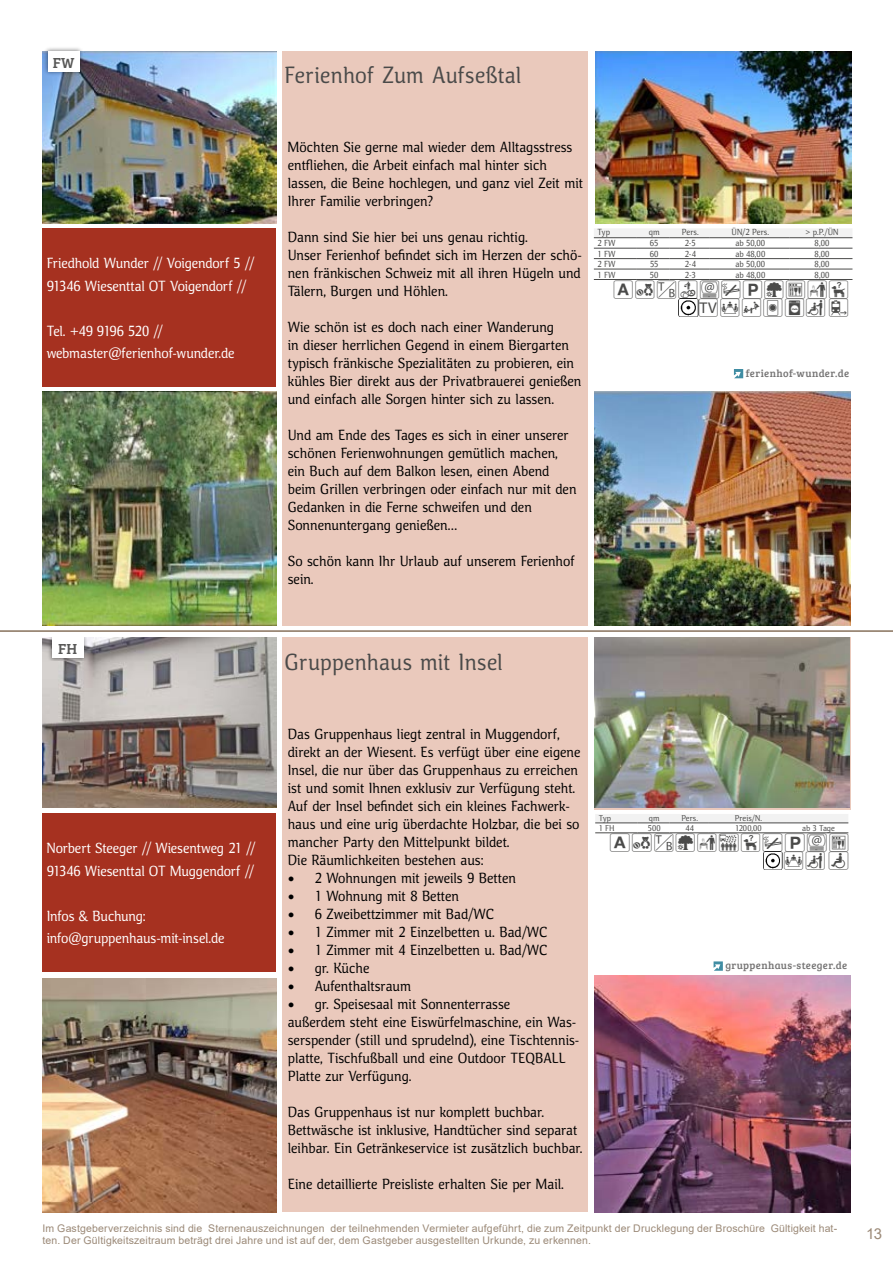
<style>
.page{position:relative;width:893px;height:1263px;background:#fff}
.page>*{position:absolute;margin:0;border:0;box-sizing:border-box;transform-origin:0 0}
.t1{font:300 24px "Calendula";letter-spacing:.01em;color:#4a4a49}
.t2{font:18px/17.9px "Tinpiktogramme";color:#4a4a49;text-align:right}
.t3{font:300 15px/18px "Calendula";color:#000}
.t4{font:300 15px/22.5px "Calendula";letter-spacing:-.01em;color:#fff}
.t5{font:15px "Bree Serif";color:#575756}
.t6{font:15px "Arial";color:#9b8977}
.t7{font:10.5px/12px "Arial";letter-spacing:.015em;color:#9b8977}
.t8{font:10.5px "Bree Serif";letter-spacing:.035em;color:#757474}
.t9{font:300 9px "Calendula";letter-spacing:.015em;color:#4a4a49}
.t10{font:300 8.55px "Calendula";letter-spacing:.005em;color:#4a4a49}
</style>
<div class="page">
<svg style="left:734px;top:369px;width:9px;height:9px"></svg>
<img style="left:595px;top:392px;width:255px;height:233px">
<div style="left:282px;top:51px;width:306px;height:574px;background:#eac9bc"></div>
<img style="left:43px;top:392px;width:233px;height:233px">
<img style="left:596px;top:51px;width:255px;height:172px">
<img style="left:595px;top:976px;width:255px;height:236px">
<div style="left:282px;top:637px;width:306px;height:575px;background:#eac9bc"></div>
<div style="left:43px;top:813px;width:233px;height:159px;background:#a63120"></div>
<img style="left:43px;top:978px;width:233px;height:234px">
<img style="left:43px;top:637px;width:233px;height:171px">
<div style="left:48px;top:637px;width:40px;height:24px;background:#000;opacity:.5"></div>
<div style="left:52px;top:637px;width:32px;height:21px;background:#fff"></div>
<img style="left:594px;top:637px;width:256px;height:171px">
<div style="left:43px;top:228px;width:233px;height:159px;background:#a63120"></div>
<hr style="left:0;top:630px;width:893px;height:2px;background:#9b8977">
<div style="left:594px;top:229px;width:258px;height:8px;background:#f2f2f2"></div>
<hr style="left:594px;top:237px;width:43px;height:1px;background:#4a4a49">
<hr style="left:637px;top:237px;width:33px;height:1px;background:#4a4a49">
<hr style="left:670px;top:237px;width:39px;height:1px;background:#4a4a49">
<hr style="left:709px;top:237px;width:81px;height:1px;background:#4a4a49">
<hr style="left:790px;top:237px;width:62px;height:1px;background:#4a4a49">
<hr style="left:594px;top:248px;width:43px;height:1px;background:#4a4a49">
<hr style="left:637px;top:248px;width:33px;height:1px;background:#4a4a49">
<hr style="left:670px;top:248px;width:39px;height:1px;background:#4a4a49">
<hr style="left:709px;top:248px;width:81px;height:1px;background:#4a4a49">
<hr style="left:790px;top:248px;width:62px;height:1px;background:#4a4a49">
<hr style="left:594px;top:258px;width:43px;height:1px;background:#4a4a49">
<hr style="left:637px;top:258px;width:33px;height:1px;background:#4a4a49">
<hr style="left:670px;top:258px;width:39px;height:1px;background:#4a4a49">
<hr style="left:709px;top:258px;width:81px;height:1px;background:#4a4a49">
<hr style="left:790px;top:258px;width:62px;height:1px;background:#4a4a49">
<hr style="left:594px;top:269px;width:43px;height:1px;background:#4a4a49">
<hr style="left:637px;top:269px;width:33px;height:1px;background:#4a4a49">
<hr style="left:670px;top:269px;width:39px;height:1px;background:#4a4a49">
<hr style="left:709px;top:269px;width:81px;height:1px;background:#4a4a49">
<hr style="left:790px;top:269px;width:62px;height:1px;background:#4a4a49">
<hr style="left:594px;top:279px;width:43px;height:1px;background:#4a4a49">
<hr style="left:637px;top:279px;width:33px;height:1px;background:#4a4a49">
<hr style="left:670px;top:279px;width:39px;height:1px;background:#4a4a49">
<hr style="left:709px;top:279px;width:81px;height:1px;background:#4a4a49">
<hr style="left:790px;top:279px;width:62px;height:1px;background:#4a4a49">
<img style="left:43px;top:51px;width:233px;height:172px">
<div style="left:43px;top:46px;width:41px;height:31px;background:#000;opacity:.5"></div>
<div style="left:48px;top:51px;width:32px;height:21px;background:#fff"></div>
<svg style="left:713px;top:961px;width:10px;height:10px"></svg>
<div style="left:595px;top:814px;width:253px;height:8px;background:#f2f2f2"></div>
<hr style="left:595px;top:822px;width:42px;height:1px;background:#4a4a49">
<hr style="left:637px;top:822px;width:32px;height:1px;background:#4a4a49">
<hr style="left:669px;top:822px;width:39px;height:1px;background:#4a4a49">
<hr style="left:708px;top:822px;width:79px;height:1px;background:#4a4a49">
<hr style="left:787px;top:822px;width:61px;height:1px;background:#4a4a49">
<hr style="left:595px;top:832px;width:42px;height:1px;background:#4a4a49">
<hr style="left:637px;top:832px;width:32px;height:1px;background:#4a4a49">
<hr style="left:669px;top:832px;width:39px;height:1px;background:#4a4a49">
<hr style="left:708px;top:832px;width:79px;height:1px;background:#4a4a49">
<hr style="left:787px;top:832px;width:61px;height:1px;background:#4a4a49">
<img style="left:678px;top:298px;width:21px;height:19px">
<img style="left:763px;top:851px;width:20px;height:19px">
<p class="t5" style="left:53px;top:52px;width:23px">FW</p>
<p class="t4" style="left:47px;top:252px;width:209px">Friedhold Wunder // Voigendorf 5 //<br>91346 Wiesenttal OT Voigendorf //</p>
<p class="t4" style="left:47px;top:320px;width:189px">Tel. +49 9196 520 // webmaster@ferienhof-wunder.de</p>
<h1 class="t1" style="left:285px;top:61px;width:238px">Ferienhof Zum Aufseßtal</h1>
<p class="t3" style="left:288px;top:138px;width:297px">Möchten Sie gerne mal wieder dem Alltagsstress entfliehen, die Arbeit einfach mal hinter sich lassen, die Beine hochlegen, und ganz viel Zeit mit Ihrer Familie verbringen?</p>
<p class="t3" style="left:288px;top:228px;width:296px">Dann sind Sie hier bei uns genau richtig.<br>Unser Ferienhof befindet sich im Herzen der schö&shy;nen fränkischen Schweiz mit all ihren Hügeln und Tälern, Burgen und Höhlen.</p>
<p class="t3" style="left:288px;top:318px;width:295px">Wie schön ist es doch nach einer Wanderung<br>in dieser herrlichen Gegend in einem Biergarten typisch fränkische Spezialitäten zu probieren, ein kühles Bier direkt aus der Privatbrauerei genießen und einfach alle Sorgen hinter sich zu lassen.</p>
<p class="t3" style="left:288px;top:426px;width:290px">Und am Ende des Tages es sich in einer unserer schönen Ferienwohnungen gemütlich machen, ein Buch auf dem Balkon lesen, einen Abend beim Grillen verbringen oder einfach nur mit den Gedanken in die Ferne schweifen und den Sonnenuntergang genießen...</p>
<p class="t3" style="left:288px;top:552px;width:289px">So schön kann Ihr Urlaub auf unserem Ferienhof sein.</p>
<p class="t9" style="left:597px;top:227px;width:14px">Typ</p>
<p class="t9" style="left:649px;top:227px;width:12px">qm</p>
<p class="t9" style="left:682px;top:227px;width:18px">Pers.</p>
<p class="t9" style="left:732px;top:227px;width:39px">ÜN/2 Pers.</p>
<p class="t9" style="left:805px;top:227px;width:34px">&gt; p.P./ÜN</p>
<p class="t9" style="left:597px;top:238px;width:20px">2 FW</p>
<p class="t9" style="left:650px;top:238px;width:10px">65</p>
<p class="t9" style="left:685px;top:238px;width:12px">2-5</p>
<p class="t9" style="left:735px;top:238px;width:31px">ab 50,00</p>
<p class="t9" style="left:815px;top:238px;width:16px">8,00</p>
<p class="t9" style="left:597px;top:248px;width:20px">1 FW</p>
<p class="t9" style="left:650px;top:248px;width:10px">60</p>
<p class="t9" style="left:685px;top:248px;width:13px">2-4</p>
<p class="t9" style="left:735px;top:248px;width:32px">ab 48,00</p>
<p class="t9" style="left:815px;top:248px;width:16px">8,00</p>
<p class="t9" style="left:597px;top:259px;width:20px">2 FW</p>
<p class="t9" style="left:650px;top:259px;width:10px">55</p>
<p class="t9" style="left:685px;top:259px;width:13px">2-4</p>
<p class="t9" style="left:735px;top:259px;width:31px">ab 50,00</p>
<p class="t9" style="left:815px;top:259px;width:16px">8,00</p>
<p class="t9" style="left:597px;top:269px;width:20px">1 FW</p>
<p class="t9" style="left:650px;top:269px;width:10px">50</p>
<p class="t9" style="left:685px;top:269px;width:12px">2-3</p>
<p class="t9" style="left:735px;top:269px;width:32px">ab 48,00</p>
<p class="t9" style="left:815px;top:269px;width:16px">8,00</p>
<p class="t2" style="left:614px;top:280px;width:236px">Å E Ý B ³ N S G Ĺ C Ђ<br>Þ A S T W H ¹</p>
<p class="t8" style="left:746px;top:366px;width:105px">ferienhof-wunder.de</p>
<p class="t5" style="left:58px;top:638px;width:20px">FH</p>
<h1 class="t1" style="left:285px;top:647px;width:220px">Gruppenhaus mit Insel</h1>
<p class="t4" style="left:47px;top:837px;width:210px">Norbert Steeger // Wiesentweg 21 //<br>91346 Wiesenttal OT Muggendorf //</p>
<p class="t4" style="left:47px;top:905px;width:179px">Infos &amp; Buchung: info@gruppenhaus-mit-insel.de</p>
<p class="t3" style="left:288px;top:725px;width:294px">Das Gruppenhaus liegt zentral in Muggendorf, direkt an der Wiesent. Es verfügt über eine eigene Insel, die nur über das Gruppenhaus zu erreichen ist und somit Ihnen exklusiv zur Verfügung steht.<br>Auf der Insel befindet sich ein kleines Fachwerk&shy;haus und eine urig überdachte Holzbar, die bei so mancher Party den Mittelpunkt bildet.<br>Die Räumlichkeiten bestehen aus:</p>
<p class="t3" style="left:288px;top:869px;width:230px">• 2 Wohnungen mit jeweils 9 Betten</p>
<p class="t3" style="left:288px;top:887px;width:173px">• 1 Wohnung mit 8 Betten</p>
<p class="t3" style="left:288px;top:905px;width:208px">• 6 Zweibettzimmer mit Bad/WC</p>
<p class="t3" style="left:288px;top:923px;width:261px">• 1 Zimmer mit 2 Einzelbetten u. Bad/WC</p>
<p class="t3" style="left:288px;top:941px;width:261px">• 1 Zimmer mit 4 Einzelbetten u. Bad/WC</p>
<p class="t3" style="left:288px;top:959px;width:83px">• gr. Küche</p>
<p class="t3" style="left:288px;top:977px;width:125px">• Aufenthaltsraum</p>
<p class="t3" style="left:288px;top:995px;width:293px">• gr. Speisesaal mit Sonnenterrasse<br>außerdem steht eine Eiswürfelmaschine, ein Was&shy;serspender (still und sprudelnd), eine Tischtennis&shy;platte, Tischfußball und eine Outdoor TEQBALL Platte zur Verfügung.</p>
<p class="t3" style="left:288px;top:1103px;width:296px">Das Gruppenhaus ist nur komplett buchbar.<br>Bettwäsche ist inklusive, Handtücher sind separat leihbar. Ein Getränkeservice ist zusätzlich buchbar.</p>
<p class="t3" style="left:288px;top:1175px;width:278px">Eine detaillierte Preisliste erhalten Sie per Mail.</p>
<p class="t10" style="left:599px;top:812px;width:14px">Typ</p>
<p class="t10" style="left:649px;top:812px;width:12px">qm</p>
<p class="t10" style="left:681px;top:812px;width:18px">Pers.</p>
<p class="t10" style="left:735px;top:812px;width:29px">Preis/N.</p>
<p class="t10" style="left:599px;top:823px;width:17px">1 FH</p>
<p class="t10" style="left:648px;top:823px;width:14px">500</p>
<p class="t10" style="left:685px;top:823px;width:10px">44</p>
<p class="t10" style="left:735px;top:823px;width:28px">1200,00</p>
<p class="t10" style="left:802px;top:823px;width:34px">ab 3 Tage</p>
<p class="t2" style="left:610px;top:833px;width:240px">Å E Ý G C ª Ђ N S ³ Ĺ<br>A H −</p>
<p class="t8" style="left:725px;top:958px;width:123px">gruppenhaus-steeger.de</p>
<p class="t7" style="left:43px;top:1222px;width:796px">Im Gastgeberverzeichnis sind die Sternenauszeichnungen der teilnehmenden Vermieter aufgeführt, die zum Zeitpunkt der Drucklegung der Broschüre Gültigkeit hat&shy;ten. Der Gültigkeitszeitraum beträgt drei Jahre und ist auf der, dem Gastgeber ausgestellten Urkunde, zu erkennen.</p>
<p class="t6" style="left:866px;top:1223px;width:18px">13</p>
</div>
